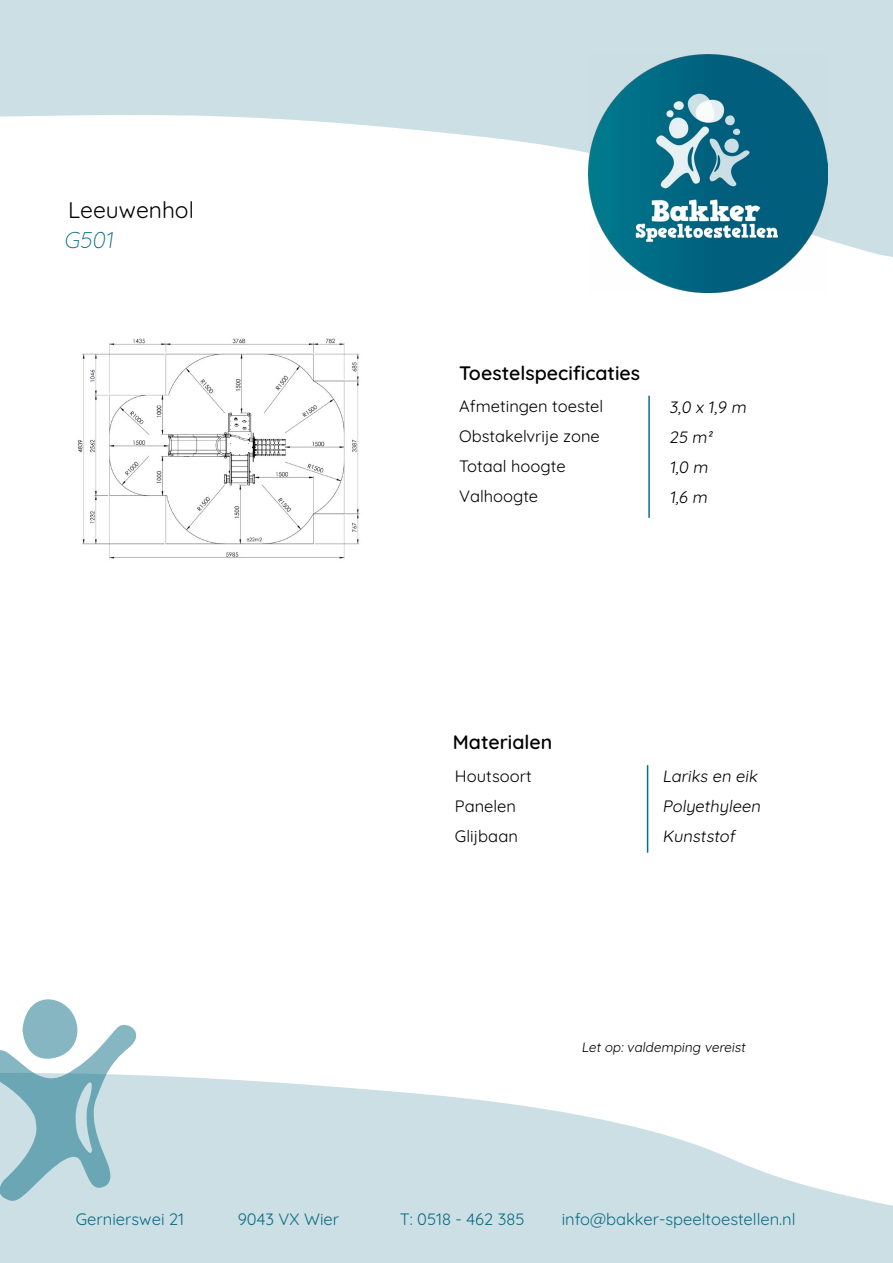
<style>
.page{position:relative;width:893px;height:1263px;background:#fff}
.page>*{position:absolute;margin:0;border:0;box-sizing:border-box;transform-origin:0 0}
.t1{font:22.8px "Quicksand";color:#000}
.t2{font:300 22.8px "Quicksand";color:#0b6d85}
.t3{font:600 19.5px "Quicksand";color:#000}
.t4{font:16.5px/30px "Quicksand";color:#000}
.t5{font:16.5px "Quicksand";color:#0b6d85}
.t6{font:13.5px "Quicksand";color:#000}
</style>
<div class="page">
<svg style="left:0;top:0;width:893px;height:257px;fill:#ccdfe5"></svg>
<img style="left:589px;top:54px;width:238px;height:238px">
<svg style="left:0;top:1075px;width:893px;height:188px;fill:#ccdfe5"></svg>
<svg style="left:0;top:999px;width:136px;height:202px"></svg>
<img style="left:77px;top:338px;width:283px;height:221px">
<hr style="left:648px;top:396px;width:2px;height:122px;background:#0b6d85">
<hr style="left:647px;top:765px;width:1px;height:88px;background:#0b6d85">
<h1 class="t1" style="left:68px;top:193px;width:127px">Leeuwenhol</h1>
<h1 class="t2" style="left:64px;top:222px;width:55px">G501</h1>
<p class="t3" style="left:459px;top:358px;width:182px">Toestelspecificaties</p>
<p class="t4" style="left:459px;top:390px;width:146px">Afmetingen toestel<br>Obstakelvrije zone<br>Totaal hoogte<br>Valhoogte</p>
<p class="t4" style="left:669px;top:390px;width:81px">3,0 x 1,9 m<br>25 m2<br>1,0 m<br>1,6 m</p>
<p class="t3" style="left:453px;top:727px;width:101px">Materialen</p>
<p class="t4" style="left:455px;top:759px;width:78px">Houtsoort<br>Panelen<br>Glijbaan</p>
<p class="t4" style="left:662px;top:759px;width:103px">Lariks en eik<br>Polyethyleen<br>Kunststof</p>
<p class="t6" style="left:581px;top:1037px;width:168px">Let op: valdemping vereist</p>
<p class="t5" style="left:76px;top:1207px;width:110px">Gernierswei 21</p>
<p class="t5" style="left:238px;top:1207px;width:103px">9043 VX Wier</p>
<p class="t5" style="left:400px;top:1207px;width:126px">T: 0518 - 462 385</p>
<p class="t5" style="left:562px;top:1207px;width:235px">info@bakker-speeltoestellen.nl</p>
</div>
